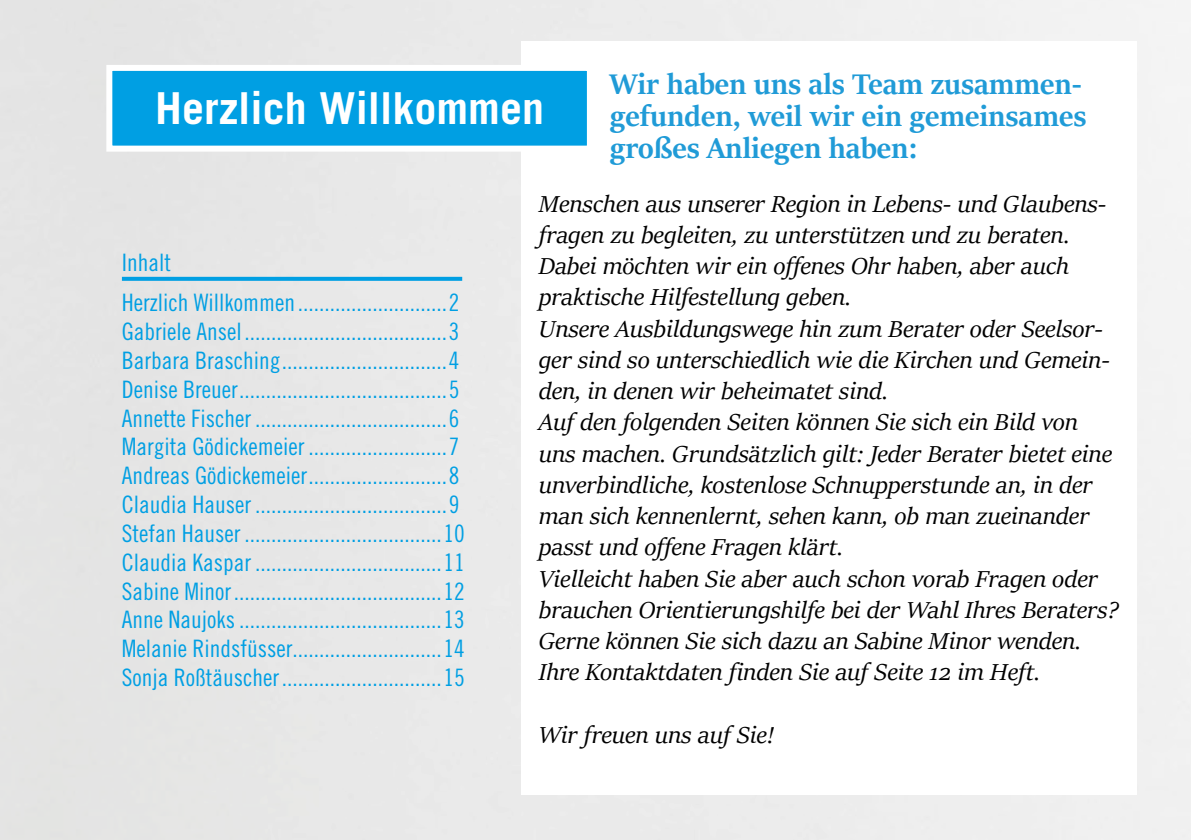
<style>
.page{position:relative;width:1191px;height:840px;background:#fff}
.page>*{position:absolute;margin:0;border:0;box-sizing:border-box;transform-origin:0 0}
.t1{font:700 44px "Trade Gothic LT Std";color:#fff}
.t2{font:700 32px/32px "Sitka Banner";color:#209bd7}
.t3{font:italic 26px/31.2px "Sitka Display";color:#000}
.t4{font:24px/28.8px "Trade Gothic LT Std Cn 18";color:#009fe3}
</style>
<div class="page">
<div style="left:109px;top:68px;width:481px;height:80px;background:#009fe3"></div>
<div style="left:106px;top:65px;width:487px;height:86px;border:6px solid #fff"></div>
<svg style="left:122px;top:277px;width:340px;height:4px"></svg>
<h2 class="t2" style="left:610px;top:66px;width:478px">Wir haben uns als Team zusammen&shy;gefunden, weil wir ein gemeinsames großes Anliegen haben:</h2>
<p class="t3" style="left:539px;top:186px;width:581px">Menschen aus unserer Region in Lebens- und Glaubens&shy;fragen zu begleiten, zu unterstützen und zu beraten.<br>Dabei möchten wir ein offenes Ohr haben, aber auch praktische Hilfestellung geben.<br>Unsere Ausbildungswege hin zum Berater oder Seelsor&shy;ger sind so unterschiedlich wie die Kirchen und Gemein&shy;den, in denen wir beheimatet sind.<br>Auf den folgenden Seiten können Sie sich ein Bild von uns machen. Grundsätzlich gilt: Jeder Berater bietet eine unverbindliche, kostenlose Schnupperstunde an, in der man sich kennenlernt, sehen kann, ob man zueinander passt und offene Fragen klärt.<br>Vielleicht haben Sie aber auch schon vorab Fragen oder brauchen Orientierungshilfe bei der Wahl Ihres Beraters?<br>Gerne können Sie sich dazu an Sabine Minor wenden.<br>Ihre Kontaktdaten finden Sie auf Seite 12 im Heft.</p>
<p class="t3" style="left:539px;top:717px;width:237px">Wir freuen uns auf Sie!</p>
<h1 class="t1" style="left:155px;top:81px;width:390px">Herzlich Willkommen</h1>
<p class="t4" style="left:122px;top:242px;width:339px;line-height:40.2px">Inhalt<br>Herzlich Willkommen............................2</p>
<p class="t4" style="left:122px;top:317px;width:344px">Gabriele Ansel......................................3<br>Barbara Brasching...............................4<br>Denise Breuer.......................................5<br>Annette Fischer ....................................6<br>Margita Gödickemeier ..........................7<br>Andreas Gödickemeier..........................8<br>Claudia Hauser ....................................9<br>Stefan Hauser .....................................10<br>Claudia Kaspar ...................................11<br>Sabine Minor.......................................12<br>Anne Naujoks ......................................13<br>Melanie Rindsfüsser............................14<br>Sonja Roßtäuscher..............................15</p>
</div>
